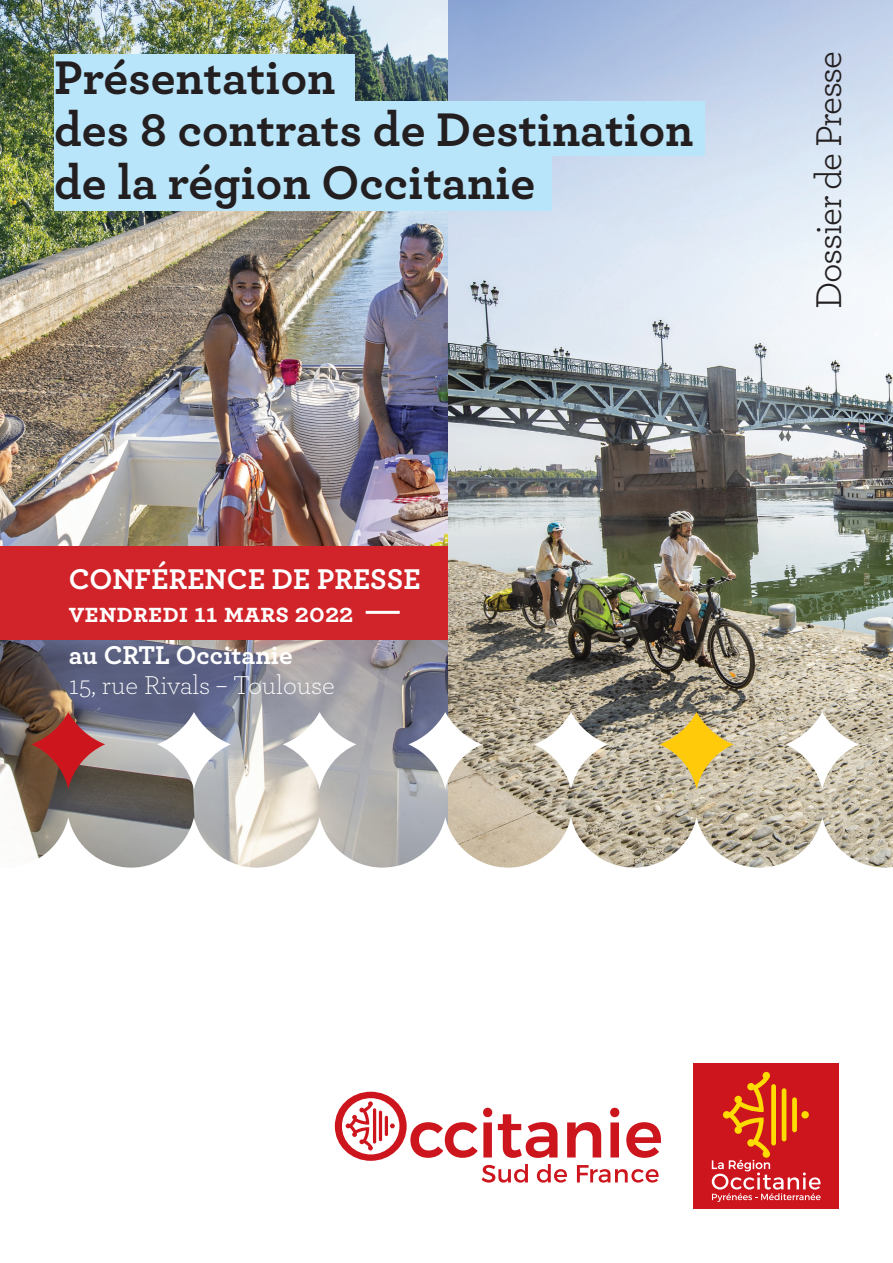
<style>
.page{position:relative;width:893px;height:1263px;background:#fff}
.page>*{position:absolute;margin:0;border:0;box-sizing:border-box;transform-origin:0 0}
.t1{font:700 49.5px/52.5px "Archer";color:#231f20}
.t2{font:37.5px "Archer";letter-spacing:-.035em;color:#231f20}
.t3{font:700 30px "Archer";color:#fff}
.t4{font:700 27px/42px "Archer";color:#fff}
.t5{font:300 27px "Archer";letter-spacing:-.005em;color:#fff}
</style>
<div class="page">
<img style="left:448px;top:0;width:445px;height:677px">
<img style="left:0;top:0;width:448px;height:677px">
<img style="left:0;top:677px;width:893px;height:191px">
<svg style="left:335px;top:1092px;width:326px;height:90px"></svg>
<div style="left:0;top:546px;width:448px;height:94px;background:#d1232a"></div>
<hr style="left:366px;top:611px;width:34px;height:3px;background:#fff">
<div style="left:693px;top:1063px;width:146px;height:146px;background:#cd151d"></div>
<svg style="left:712px;top:1072px;width:109px;height:130px"></svg>
<div style="left:54px;top:54px;width:300px;height:51px;background:#b9e5fa"></div>
<div style="left:54px;top:101px;width:650px;height:55px;background:#b9e5fa"></div>
<div style="left:54px;top:154px;width:497px;height:57px;background:#b9e5fa"></div>
<p class="t1" style="left:54px;top:48px;width:641px">Présentation<br>des 8 contrats de Destination de la région Occitanie</p>
<p class="t3" style="left:69px;top:555px;width:353px">CONFÉRENCE DE PRESSE</p>
<p class="t4" style="left:69px;top:590px;width:286px">vendredi 11 mars 2022 au CRTL Occitanie</p>
<p class="t5" style="left:69px;top:667px;width:267px">15, rue Rivals – Toulouse</p>
<p class="t2" style="left:803px;top:309px;width:260px;rotate:-90deg">Dossier de Presse</p>
</div>
